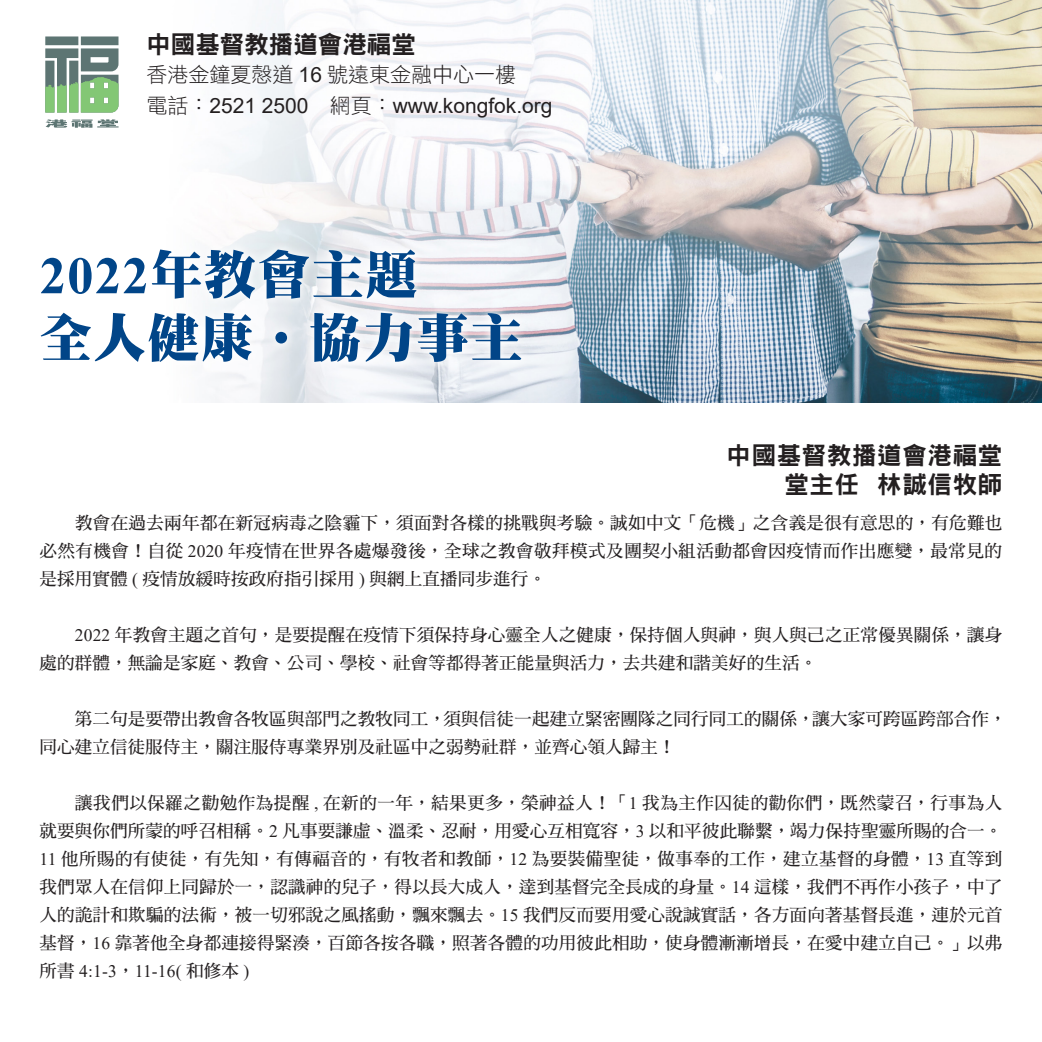
<style>
.page{position:relative;width:1042px;height:1042px;background:#fff}
.page>*{position:absolute;margin:0;border:0;box-sizing:border-box;transform-origin:0 0}
.t1{font:52.5px "DF Ming HK W12";letter-spacing:.025em;color:#014588}
.t2{font:24.5px "DF Hei HK W9";letter-spacing:.025em;color:#231f20}
.t3{font:24.5px "DF Hei HK W9";color:#231f20}
.t4{font:21px "Arial";color:#231f20}
.t5{font:21px "DF Hei HK W3";color:#231f20}
.t6{font:17.5px/28px "DF Ming HK W7";letter-spacing:.01em;color:#231f20;text-align:justify}
.s1{font-family:"Arial"}
.s2{font-family:"DF Hei HK W3"}
.s3{font-family:"Times New Roman";font-weight:700}
.s4{font-family:"Times New Roman"}
</style>
<div class="page">
<img style="left:215px;top:0;width:827px;height:402px">
<svg style="left:45px;top:36px;width:74px;height:92px"></svg>
<svg style="left:202px;top:240px;width:329px;height:132px;fill:#f5f7f9"></svg>
<p class="t3" style="left:146px;top:31px;width:271px">中國基督教播道會港福堂</p>
<p class="t5" style="left:146px;top:63px;width:371px">香港金鐘夏慤道 <span class="s1">16</span> 號遠東金融中心一樓</p>
<p class="t4" style="left:146px;top:91px;width:408px"><span class="s2">電話：</span>2521 2500 <span class="s2">網頁：</span>www.kongfok.org</p>
<p class="t1" style="left:40px;top:246px;width:380px"><span class="s3">2022</span>年教會主題</p>
<p class="t1" style="left:40px;top:309px;width:485px">全人健康．協力事主</p>
<p class="t2" style="left:726px;top:442px;width:277px">中國基督教播道會港福堂</p>
<p class="t2" style="left:784px;top:471px;width:219px">堂主任 林誠信牧師</p>
<p class="t6" style="left:39px;top:508px;width:964px">　　教會在過去兩年都在新冠病毒之陰霾下，須面對各樣的挑戰與考驗。誠如中文「危機」之含義是很有意思的，有危難也必然有機會﹗自從 <span class="s4">2020</span> 年疫情在世界各處爆發後，全球之教會敬拜模式及團契小組活動都會因疫情而作出應變，最常見的是採用實體 <span class="s4">(</span> 疫情放緩時按政府指引採用 <span class="s4">)</span> 與網上直播同步進行。</p>
<p class="t6" style="left:39px;top:620px;width:964px">　　<span class="s4">2022</span> 年教會主題之首句，是要提醒在疫情下須保持身心靈全人之健康，保持個人與神，與人與己之正常優異關係，讓身處的群體，無論是家庭、教會、公司、學校、社會等都得著正能量與活力，去共建和諧美好的生活。</p>
<p class="t6" style="left:39px;top:704px;width:968px">　　第二句是要帶出教會各牧區與部門之教牧同工，須與信徒一起建立緊密團隊之同行同工的關係，讓大家可跨區跨部合作，同心建立信徒服侍主，關注服侍專業界別及社區中之弱勢社群，並齊心領人歸主﹗</p>
<p class="t6" style="left:39px;top:788px;width:964px">　　讓我們以保羅之勸勉作為提醒 <span class="s4">,</span> 在新的一年，結果更多，榮神益人﹗「<span class="s4">1</span> 我為主作囚徒的勸你們，既然蒙召，行事為人就要與你們所蒙的呼召相稱。<span class="s4">2</span> 凡事要謙虛、溫柔、忍耐，用愛心互相寬容，<span class="s4">3</span> 以和平彼此聯繫，竭力保持聖靈所賜的合一。<span class="s4">11</span> 他所賜的有使徒，有先知，有傳福音的，有牧者和教師，<span class="s4">12</span> 為要裝備聖徒，做事奉的工作，建立基督的身體，<span class="s4">13</span> 直等到我們眾人在信仰上同歸於一，認識神的兒子，得以長大成人，達到基督完全長成的身量。<span class="s4">14</span> 這樣，我們不再作小孩子，中了人的詭計和欺騙的法術，被一切邪說之風搖動，飄來飄去。<span class="s4">15</span> 我們反而要用愛心說誠實話，各方面向著基督長進，連於元首基督，<span class="s4">16</span> 靠著他全身都連接得緊湊，百節各按各職，照著各體的功用彼此相助，使身體漸漸增長，在愛中建立自己。」以弗所書 <span class="s4">4:1-3</span>，<span class="s4">11-16(</span> 和修本 <span class="s4">)</span></p>
</div>
